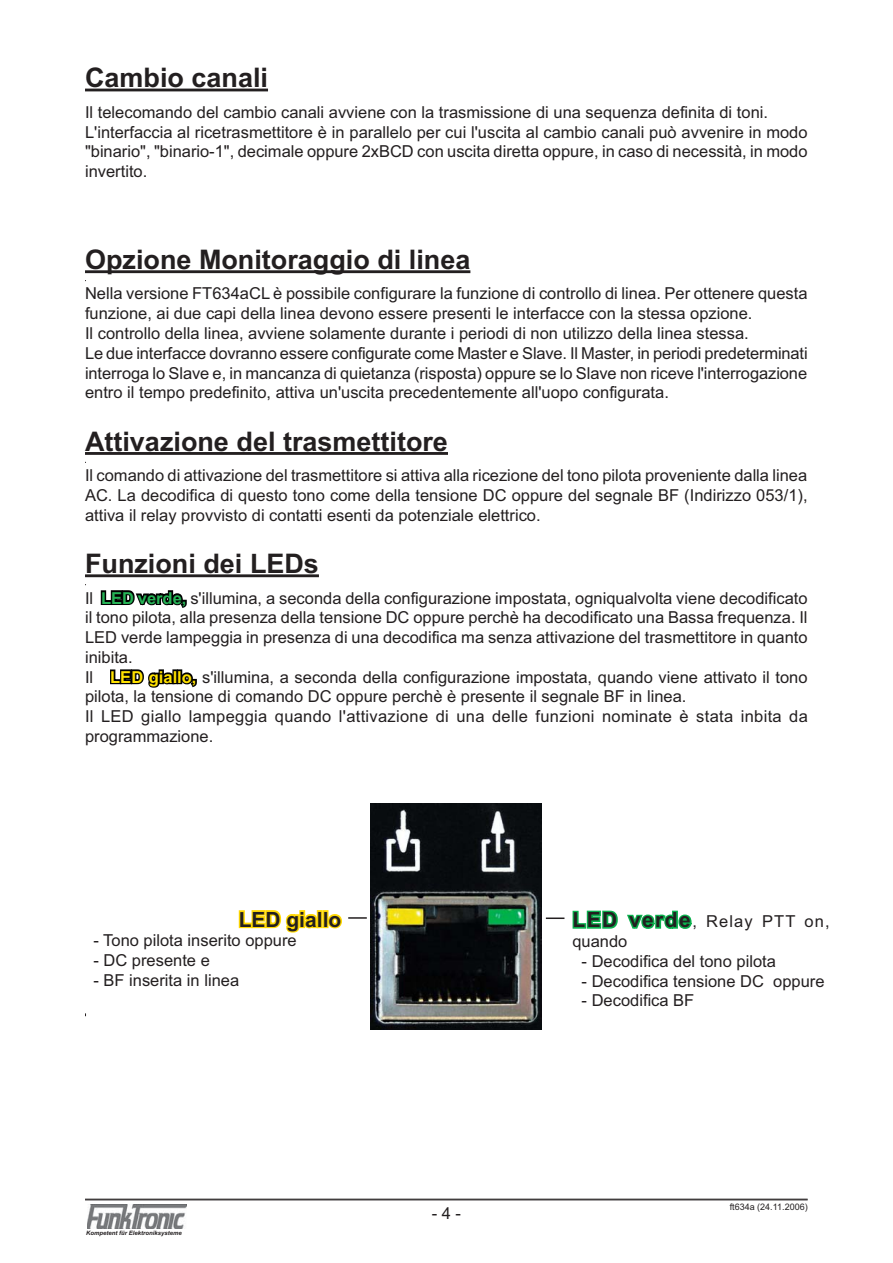
<style>
.page{position:relative;width:893px;height:1263px;background:#fff}
.page>*{position:absolute;margin:0;border:0;box-sizing:border-box;transform-origin:0 0}
.t1{font:700 27px "Arial";color:#231f20}
.t2{font:700 21px "Arial";color:#231f20}
.t3{font:16.5px/19.8px "Arial";color:#231f20}
.t4{font:16.5px/19.8px "Arial";letter-spacing:.07em;color:#231f20}
.t5{font:9px "Arial";color:#231f20}
.t6{font:italic 700 6px "Arial";color:#231f20}
.s1{font-weight:700;color:#26b356}
.s2{font-weight:700;color:#ffe200}
.s3{font-weight:700;font-size:21px}
</style>
<div class="page">
<img style="left:87px;top:1204px;width:99px;height:25px">
<hr style="left:85px;top:1200px;width:723px;height:1px;background:#231f20">
<hr style="left:85px;top:1199px;width:723px;height:1px;background:#231f20">
<hr style="left:85px;top:89px;width:183px;height:2px;background:#231f20">
<hr style="left:85px;top:270px;width:385px;height:3px;background:#231f20">
<hr style="left:85px;top:452px;width:363px;height:3px;background:#231f20">
<hr style="left:85px;top:574px;width:234px;height:3px;background:#231f20">
<svg style="left:100px;top:590px;width:87px;height:18px"></svg>
<svg style="left:110px;top:669px;width:87px;height:19px"></svg>
<img style="left:371px;top:804px;width:170px;height:226px">
<svg style="left:572px;top:910px;width:120px;height:19px"></svg>
<svg style="left:238px;top:910px;width:129px;height:23px"></svg>
<svg style="left:546px;top:918px;width:18px;height:1px"></svg>
<h1 class="t1" style="left:85px;top:68px;width:184px">Cambio canali</h1>
<p class="t3" style="left:85px;top:104px;width:724px">Il telecomando del cambio canali avviene con la trasmissione di una sequenza definita di toni.<br>L'interfaccia al ricetrasmettitore è in parallelo per cui l'uscita al cambio canali può avvenire in modo "binario", "binario-1", decimale oppure 2xBCD con uscita diretta oppure, in caso di necessità, in modo invertito.</p>
<h1 class="t1" style="left:85px;top:250px;width:387px">Opzione Monitoraggio di linea</h1>
<p class="t3" style="left:85px;top:285px;width:724px">Nella versione FT634aCL è possibile configurare la funzione di controllo di linea. Per ottenere questa funzione, ai due capi della linea devono essere presenti le interfacce con la stessa opzione.<br>Il controllo della linea, avviene solamente durante i periodi di non utilizzo della linea stessa.<br>Le due interfacce dovranno essere configurate come Master e Slave. Il Master, in periodi predeterminati interroga lo Slave e, in mancanza di quietanza (risposta) oppure se lo Slave non riceve l'interrogazione entro il tempo predefinito, attiva un'uscita precedentemente all'uopo configurata.</p>
<h1 class="t1" style="left:85px;top:431px;width:364px">Attivazione del trasmettitore</h1>
<p class="t3" style="left:85px;top:467px;width:724px;text-align:justify">Il comando di attivazione del trasmettitore si attiva alla ricezione del tono pilota proveniente dalla linea AC. La decodifica di questo tono come della tensione DC oppure del segnale BF (Indirizzo 053/1), attiva il relay provvisto di contatti esenti da potenziale elettrico.</p>
<h1 class="t1" style="left:85px;top:554px;width:235px">Funzioni dei LEDs</h1>
<p class="t3" style="left:85px;top:589px;width:724px">Il <span class="s1">LED verde,</span> s'illumina, a seconda della configurazione impostata, ogniqualvolta viene decodificato il tono pilota, alla presenza della tensione DC oppure perchè ha decodificato una Bassa frequenza. Il LED verde lampeggia in presenza di una decodifica ma senza attivazione del trasmettitore in quanto inibita.<br>Il <span class="s2">LED giallo,</span> s'illumina, a seconda della configurazione impostata, quando viene attivato il tono pilota, la tensione di comando DC oppure perchè è presente il segnale BF in linea.<br>Il LED giallo lampeggia quando l'attivazione di una delle funzioni nominate è stata inbita da programmazione.</p>
<p class="t2" style="left:239px;top:912px;width:104px">LED giallo</p>
<p class="t3" style="left:93px;top:932px;width:205px">- Tono pilota inserito oppure</p>
<p class="t3" style="left:93px;top:952px;width:118px">- DC presente e</p>
<p class="t3" style="left:93px;top:972px;width:147px">- BF inserita in linea</p>
<p class="t6" style="left:86px;top:1230px;width:97px">Kompetent für Elektroniksysteme</p>
<p class="t4" style="left:572px;top:913px;width:259px"><span class="s3">LED verde</span>, Relay PTT on, quando</p>
<p class="t3" style="left:582px;top:953px;width:196px">- Decodifica del tono pilota</p>
<p class="t3" style="left:582px;top:972px;width:244px">- Decodifica tensione DC oppure</p>
<p class="t3" style="left:582px;top:992px;width:114px">- Decodifica BF</p>
<p class="t3" style="left:432px;top:1205px;width:31px">- 4 -</p>
<p class="t5" style="left:730px;top:1204px;width:79px">ft634a (24.11.2006)</p>
</div>
